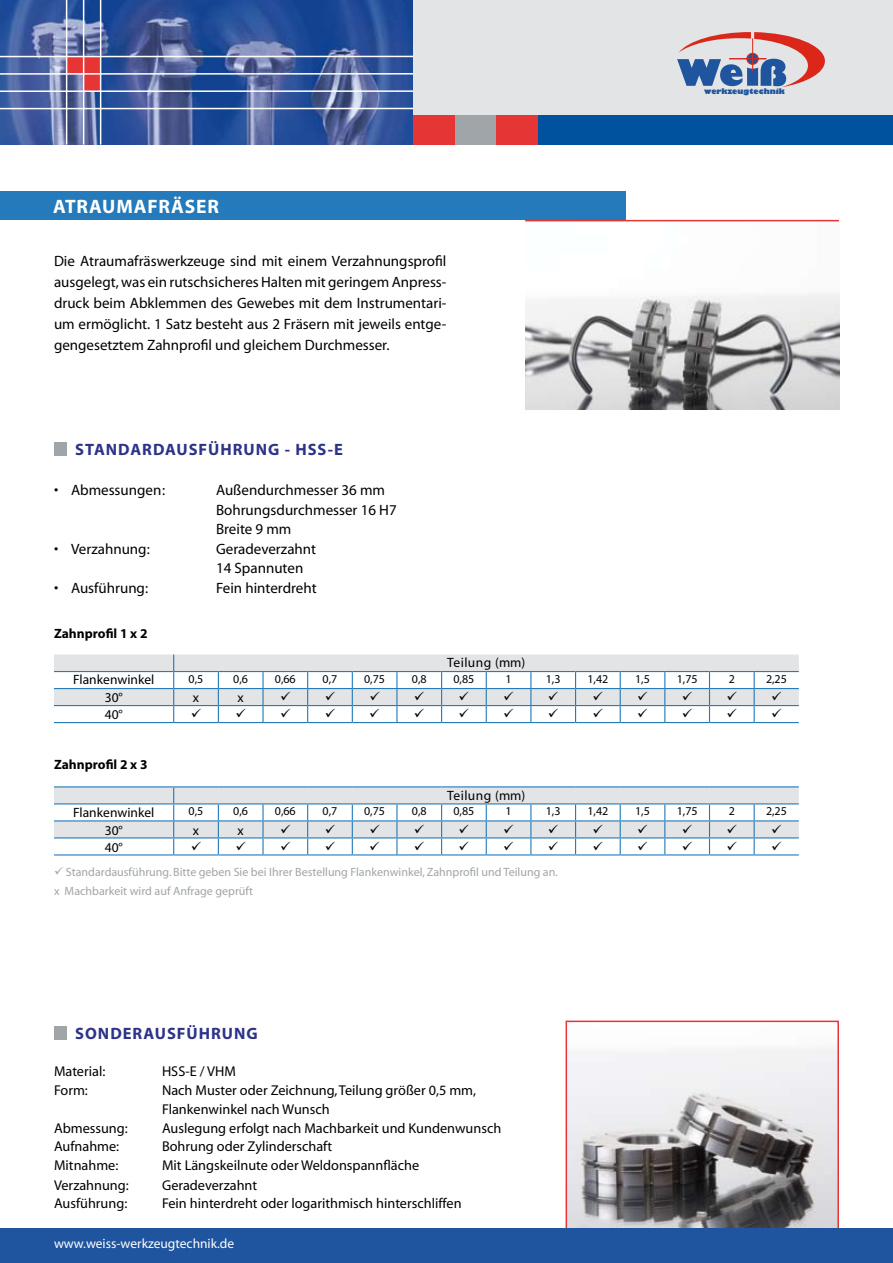
<style>
.page{position:relative;width:893px;height:1263px;background:#fff}
.page>*{position:absolute;margin:0;border:0;box-sizing:border-box;transform-origin:0 0}
.t1{font:700 19.5px "Myriad";letter-spacing:.045em;color:#fff}
.t2{font:700 16.5px "Myriad Pro";letter-spacing:.06em;color:#2c3389}
.t3{font:15px/21px "Myriad Pro";color:#000;text-align:justify}
.t4{font:15px/19.5px "Myriad";color:#000}
.t5{font:14.25px/18.8px "Myriad";color:#000}
.t6{font:13.5px "Myriad";color:#000}
.t7{font:13.5px "Myriad";color:#fff}
.t8{font:700 13.5px "Myriad";letter-spacing:-.005em;color:#000}
.t9{font:13.5px "Myriad";letter-spacing:.035em;color:#000}
.t10{font:12px/19.5px "Myriad";color:#a0a5a9}
.t11{font:12px "Myriad";color:#000}
.t12{font:800 7.5px "Gill Sans";color:#1f549e}
</style>
<div class="page">
<img style="left:0;top:0;width:414px;height:145px">
<svg style="left:0;top:107px;width:414px;height:3px"></svg>
<hr style="left:66px;top:0;width:1px;height:145px;background:#fff">
<hr style="left:83px;top:0;width:1px;height:145px;background:#fff">
<hr style="left:100px;top:0;width:1px;height:145px;background:#fff">
<div style="left:414px;top:0;width:479px;height:125px;background:#e3e4e5"></div>
<div style="left:538px;top:115px;width:355px;height:30px;background:#00519e"></div>
<div style="left:414px;top:115px;width:41px;height:30px;background:#e53534"></div>
<div style="left:455px;top:115px;width:41px;height:30px;background:#a0a5a9"></div>
<div style="left:496px;top:115px;width:42px;height:30px;background:#e53534"></div>
<svg style="left:0;top:32px;width:825px;height:61px"></svg>
<svg style="left:747px;top:53px;width:11px;height:11px"></svg>
<div style="left:746px;top:53px;width:13px;height:12px;border:1px solid #db271a;border-radius:50%"></div>
<hr style="left:729px;top:58px;width:37px;height:1px;background:#db271a">
<hr style="left:752px;top:38px;width:1px;height:33px;background:#db271a">
<img style="left:525px;top:221px;width:315px;height:189px">
<hr style="left:54px;top:722px;width:120px;height:1px;background:#247aba">
<hr style="left:174px;top:722px;width:44px;height:1px;background:#247aba">
<hr style="left:218px;top:722px;width:45px;height:1px;background:#247aba">
<hr style="left:263px;top:722px;width:45px;height:1px;background:#247aba">
<hr style="left:308px;top:722px;width:44px;height:1px;background:#247aba">
<hr style="left:352px;top:722px;width:45px;height:1px;background:#247aba">
<hr style="left:397px;top:722px;width:45px;height:1px;background:#247aba">
<hr style="left:442px;top:722px;width:44px;height:1px;background:#247aba">
<hr style="left:486px;top:722px;width:45px;height:1px;background:#247aba">
<hr style="left:531px;top:722px;width:45px;height:1px;background:#247aba">
<hr style="left:576px;top:722px;width:44px;height:1px;background:#247aba">
<hr style="left:620px;top:722px;width:45px;height:1px;background:#247aba">
<hr style="left:665px;top:722px;width:44px;height:1px;background:#247aba">
<hr style="left:709px;top:722px;width:45px;height:1px;background:#247aba">
<hr style="left:754px;top:722px;width:45px;height:1px;background:#247aba">
<hr style="left:54px;top:786px;width:120px;height:1px;background:#247aba">
<hr style="left:174px;top:786px;width:44px;height:1px;background:#247aba">
<hr style="left:218px;top:786px;width:45px;height:1px;background:#247aba">
<hr style="left:263px;top:786px;width:45px;height:1px;background:#247aba">
<hr style="left:308px;top:786px;width:44px;height:1px;background:#247aba">
<hr style="left:352px;top:786px;width:45px;height:1px;background:#247aba">
<hr style="left:397px;top:786px;width:45px;height:1px;background:#247aba">
<hr style="left:442px;top:786px;width:44px;height:1px;background:#247aba">
<hr style="left:486px;top:786px;width:45px;height:1px;background:#247aba">
<hr style="left:531px;top:786px;width:45px;height:1px;background:#247aba">
<hr style="left:576px;top:786px;width:44px;height:1px;background:#247aba">
<hr style="left:620px;top:786px;width:45px;height:1px;background:#247aba">
<hr style="left:665px;top:786px;width:44px;height:1px;background:#247aba">
<hr style="left:709px;top:786px;width:45px;height:1px;background:#247aba">
<hr style="left:754px;top:786px;width:45px;height:1px;background:#247aba">
<div style="left:0;top:191px;width:625px;height:29px;background:#247aba"></div>
<svg style="left:566px;top:1020px;width:273px;height:209px"></svg>
<hr style="left:525px;top:220px;width:314px;height:1px;background:#e53534">
<div style="left:54px;top:1026px;width:13px;height:14px;background:#a0a5a9"></div>
<div style="left:54px;top:442px;width:13px;height:14px;background:#a0a5a9"></div>
<div style="left:0;top:1229px;width:893px;height:34px;background:#1f549e"></div>
<svg style="left:54px;top:654px;width:745px;height:68px"></svg>
<svg style="left:54px;top:787px;width:745px;height:68px"></svg>
<h1 class="t1" style="left:53px;top:196px;width:163px">ATRAU MAfräser</h1>
<p class="t3" style="left:54px;top:251px;width:394px">Die Atraumafräswerkzeuge sind mit einem Verzahnungsprofil ausgelegt, was ein rutschsicheres Halten mit geringem Anpress&shy;druck beim Abklemmen des Gewebes mit dem Instrumentari&shy;um ermöglicht. 1 Satz besteht aus 2 Fräsern mit jeweils entge&shy;gengesetztem Zahnprofil und gleichem Durchmesser.</p>
<p class="t2" style="left:75px;top:438px;width:269px">STANDARDAUSFÜHRUNG - HSS-E</p>
<p class="t4" style="left:54px;top:481px;width:113px">• Abmessungen:</p>
<p class="t4" style="left:216px;top:481px;width:182px">Außendurchmesser 36 mm<br>Bohrungsdurchmesser 16 H7<br>Breite 9 mm</p>
<p class="t4" style="left:54px;top:539px;width:97px">• Verzahnung:</p>
<p class="t4" style="left:216px;top:539px;width:102px">Geradeverzahnt<br>14 Spannuten</p>
<p class="t4" style="left:54px;top:578px;width:96px">• Ausführung:</p>
<p class="t4" style="left:216px;top:578px;width:102px">Fein hinterdreht</p>
<p class="t8" style="left:54px;top:627px;width:95px">Zahnprofil 1 x 2</p>
<p class="t9" style="left:447px;top:656px;width:80px">Teilung (mm)</p>
<p class="t12" style="left:704px;top:87px;width:82px">werkzeugtechnik</p>
<p class="t6" style="left:73px;top:673px;width:83px">Flankenwinkel</p>
<p class="t11" style="left:189px;top:673px;width:16px">0,5</p>
<p class="t11" style="left:233px;top:673px;width:16px">0,6</p>
<p class="t11" style="left:275px;top:673px;width:22px">0,66</p>
<p class="t11" style="left:323px;top:673px;width:16px">0,7</p>
<p class="t11" style="left:364px;top:673px;width:22px">0,75</p>
<p class="t11" style="left:412px;top:673px;width:16px">0,8</p>
<p class="t11" style="left:453px;top:673px;width:22px">0,85</p>
<p class="t11" style="left:505px;top:673px;width:8px">1</p>
<p class="t11" style="left:546px;top:673px;width:16px">1,3</p>
<p class="t11" style="left:587px;top:673px;width:22px">1,42</p>
<p class="t11" style="left:635px;top:673px;width:16px">1,5</p>
<p class="t11" style="left:677px;top:673px;width:22px">1,75</p>
<p class="t11" style="left:729px;top:673px;width:8px">2</p>
<p class="t11" style="left:766px;top:673px;width:22px">2,25</p>
<p class="t6" style="left:105px;top:691px;width:20px">30°</p>
<p class="t6" style="left:193px;top:691px;width:8px">x</p>
<p class="t6" style="left:238px;top:691px;width:8px">x</p>
<p class="t6" style="left:105px;top:708px;width:20px">40°</p>
<p class="t8" style="left:54px;top:757px;width:95px">Zahnprofil 2 x 3</p>
<p class="t9" style="left:447px;top:788px;width:80px">Teilung (mm)</p>
<p class="t6" style="left:73px;top:805px;width:83px">Flankenwinkel</p>
<p class="t11" style="left:189px;top:805px;width:16px">0,5</p>
<p class="t11" style="left:233px;top:805px;width:16px">0,6</p>
<p class="t11" style="left:275px;top:805px;width:22px">0,66</p>
<p class="t11" style="left:323px;top:805px;width:16px">0,7</p>
<p class="t11" style="left:364px;top:805px;width:22px">0,75</p>
<p class="t11" style="left:412px;top:805px;width:16px">0,8</p>
<p class="t11" style="left:453px;top:805px;width:22px">0,85</p>
<p class="t11" style="left:505px;top:805px;width:8px">1</p>
<p class="t11" style="left:546px;top:805px;width:16px">1,3</p>
<p class="t11" style="left:587px;top:805px;width:22px">1,42</p>
<p class="t11" style="left:635px;top:805px;width:16px">1,5</p>
<p class="t11" style="left:677px;top:805px;width:22px">1,75</p>
<p class="t11" style="left:729px;top:805px;width:8px">2</p>
<p class="t11" style="left:766px;top:805px;width:22px">2,25</p>
<p class="t6" style="left:105px;top:823px;width:20px">30°</p>
<p class="t6" style="left:193px;top:823px;width:8px">x</p>
<p class="t6" style="left:238px;top:823px;width:8px">x</p>
<p class="t6" style="left:105px;top:840px;width:20px">40°</p>
<p class="t10" style="left:54px;top:863px;width:505px">✓ Standardausführung. Bitte geben Sie bei Ihrer Bestellung Flankenwinkel, Zahnprofil und Teilung an. x Machbarkeit wird auf Anfrage geprüft</p>
<p class="t2" style="left:75px;top:1022px;width:184px">SONDERAUSFÜHRUNG</p>
<p class="t5" style="left:54px;top:1063px;width:53px">Material:</p>
<p class="t5" style="left:162px;top:1063px;width:75px">HSS-E / VHM</p>
<p class="t5" style="left:54px;top:1082px;width:35px">Form:</p>
<p class="t5" style="left:162px;top:1082px;width:316px">Nach Muster oder Zeichnung, Teilung größer 0,5 mm,<br>Flankenwinkel nach Wunsch</p>
<p class="t5" style="left:54px;top:1119px;width:75px">Abmessung:</p>
<p class="t5" style="left:162px;top:1119px;width:341px">Auslegung erfolgt nach Machbarkeit und Kundenwunsch</p>
<p class="t5" style="left:54px;top:1138px;width:67px">Aufnahme:</p>
<p class="t5" style="left:162px;top:1138px;width:172px">Bohrung oder Zylinderschaft</p>
<p class="t5" style="left:54px;top:1157px;width:66px">Mitnahme:</p>
<p class="t5" style="left:162px;top:1157px;width:259px">Mit Längskeilnute oder Weldonspannfläche</p>
<p class="t5" style="left:54px;top:1176px;width:76px">Verzahnung:</p>
<p class="t5" style="left:162px;top:1176px;width:97px">Geradeverzahnt</p>
<p class="t5" style="left:54px;top:1195px;width:75px">Ausführung:</p>
<p class="t5" style="left:162px;top:1195px;width:301px">Fein hinterdreht oder logarithmisch hinterschliffen</p>
<p class="t7" style="left:54px;top:1236px;width:182px">www.weiss-werkzeugtechnik.de</p>
</div>
